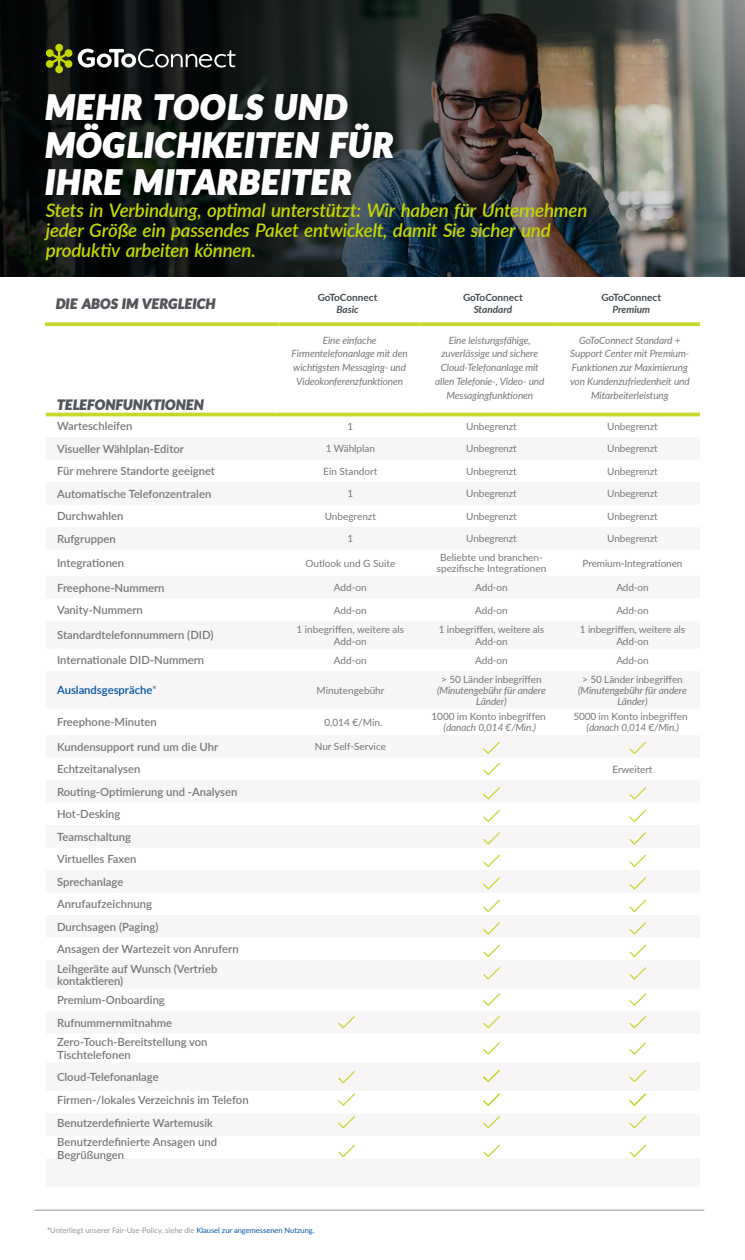
<style>
.page{position:relative;width:745px;height:1260px;background:#fff}
.page>*{position:absolute;margin:0;border:0;box-sizing:border-box;transform-origin:0 0}
.t1{font:800 45px/37.1px "Kick Some";letter-spacing:.025em;color:#fff}
.t2{font:italic 600 18.75px/20px "Lato";letter-spacing:-.01em;color:#c4d600}
.t3{font:800 18.5px "Kick Some";letter-spacing:.01em;color:#53565a}
.t4{font:600 11.25px/22.5px "Lato";color:#75787b}
.t5{font:600 11.25px "Lato";color:#0054a6}
.t6{font:10px/12.5px "Lato";letter-spacing:-.01em;color:#75787b;text-align:center}
.t7{font:italic 10px/13.8px "Lato";letter-spacing:-.01em;color:#75787b;text-align:center}
.t8{font:700 10px "Lato";letter-spacing:-.005em;color:#444c51}
.t9{font:italic 700 10px "Lato";color:#444c51}
.t10{font:500 7.5px "Lato";color:#9d9ea1}
.s1{color:#75787b}
.s2{font-weight:900}
.s3{font-weight:400;color:#0054a6}
</style>
<div class="page">
<img style="left:0;top:0;width:744px;height:276px">
<hr style="left:46px;top:413px;width:230px;height:3px;background:#c4d82d">
<hr style="left:276px;top:413px;width:141px;height:3px;background:#c4d82d">
<hr style="left:417px;top:413px;width:141px;height:3px;background:#c4d82d">
<hr style="left:558px;top:413px;width:141px;height:3px;background:#c4d82d">
<svg style="left:629px;top:787px;width:18px;height:13px"></svg>
<svg style="left:483px;top:787px;width:17px;height:13px"></svg>
<svg style="left:483px;top:741px;width:17px;height:13px"></svg>
<svg style="left:629px;top:809px;width:17px;height:13px"></svg>
<svg style="left:483px;top:809px;width:17px;height:13px"></svg>
<svg style="left:629px;top:741px;width:18px;height:13px"></svg>
<svg style="left:483px;top:763px;width:17px;height:13px"></svg>
<svg style="left:629px;top:832px;width:18px;height:13px"></svg>
<svg style="left:483px;top:832px;width:17px;height:13px"></svg>
<svg style="left:629px;top:854px;width:17px;height:13px"></svg>
<svg style="left:483px;top:854px;width:17px;height:13px"></svg>
<svg style="left:629px;top:877px;width:18px;height:13px"></svg>
<svg style="left:483px;top:877px;width:17px;height:13px"></svg>
<svg style="left:629px;top:899px;width:17px;height:13px"></svg>
<svg style="left:483px;top:899px;width:17px;height:13px"></svg>
<svg style="left:629px;top:922px;width:18px;height:13px"></svg>
<svg style="left:483px;top:922px;width:17px;height:13px"></svg>
<svg style="left:629px;top:1016px;width:18px;height:13px"></svg>
<svg style="left:483px;top:1016px;width:17px;height:13px"></svg>
<svg style="left:629px;top:944px;width:17px;height:13px"></svg>
<svg style="left:483px;top:944px;width:17px;height:13px"></svg>
<svg style="left:629px;top:1042px;width:17px;height:13px"></svg>
<svg style="left:483px;top:1042px;width:17px;height:13px"></svg>
<svg style="left:629px;top:967px;width:18px;height:13px"></svg>
<svg style="left:629px;top:1069px;width:18px;height:13px"></svg>
<svg style="left:483px;top:967px;width:17px;height:13px"></svg>
<svg style="left:629px;top:1116px;width:18px;height:13px"></svg>
<svg style="left:629px;top:1144px;width:17px;height:13px"></svg>
<svg style="left:483px;top:1116px;width:17px;height:13px"></svg>
<svg style="left:483px;top:1144px;width:17px;height:13px"></svg>
<svg style="left:629px;top:993px;width:17px;height:13px"></svg>
<svg style="left:483px;top:993px;width:17px;height:13px"></svg>
<svg style="left:483px;top:1069px;width:17px;height:13px"></svg>
<svg style="left:483px;top:1093px;width:17px;height:13px"></svg>
<svg style="left:629px;top:1093px;width:17px;height:13px"></svg>
<svg style="left:45px;top:322px;width:234px;height:4px"></svg>
<svg style="left:279px;top:322px;width:140px;height:4px"></svg>
<svg style="left:419px;top:322px;width:140px;height:4px"></svg>
<svg style="left:559px;top:322px;width:140px;height:4px"></svg>
<div style="left:37px;top:85px;width:371px;height:125px;background:#000;opacity:.5"></div>
<hr style="left:35px;top:1210px;width:669px;height:1px;background:#75787b">
<svg style="left:338px;top:1093px;width:17px;height:13px"></svg>
<svg style="left:338px;top:1116px;width:17px;height:13px"></svg>
<svg style="left:338px;top:1144px;width:17px;height:13px"></svg>
<svg style="left:338px;top:1071px;width:17px;height:13px"></svg>
<svg style="left:45px;top:44px;width:190px;height:29px;background:#424637"></svg>
<svg style="left:338px;top:1016px;width:17px;height:13px"></svg>
<h1 class="t1" style="left:46px;top:87px;width:349px">MEHR TOOLS UND<br>MÖGLICHKEITEN FÜR<br>IHRE MITARBEITER</h1>
<h2 class="t2" style="left:46px;top:199px;width:542px">Stets in Verbindung, optimal unterstützt: Wir haben für Unternehmen jeder Größe ein passendes Paket entwickelt, damit Sie sicher und produktiv arbeiten können.</h2>
<h3 class="t3" style="left:56px;top:295px;width:160px">DIE ABOS IM VERGLEICH</h3>
<p class="t8" style="left:317px;top:290px;width:61px">GoToConnect</p>
<p class="t9" style="left:336px;top:302px;width:24px">Basic</p>
<p class="t8" style="left:463px;top:290px;width:61px">GoToConnect</p>
<p class="t9" style="left:473px;top:302px;width:40px">Standard</p>
<p class="t8" style="left:601px;top:290px;width:61px">GoToConnect</p>
<p class="t9" style="left:612px;top:302px;width:39px">Premium</p>
<p class="t7" style="left:291px;top:333px;width:118px">Eine einfache<br>Firmentelefonanlage mit den wichtigsten Messaging- und<br>Videokonferenzfunktionen</p>
<p class="t7" style="left:435px;top:333px;width:111px">Eine leistungsfähige, zuverlässige und sichere<br>Cloud-Telefonanlage mit allen Telefonie-, Video- und<br>Messagingfunktionen</p>
<p class="t7" style="left:569px;top:333px;width:121px">GoToConnect Standard +<br>Support Center mit Premium-<br>Funktionen zur Maximierung von Kundenzufriedenheit und<br>Mitarbeiterleistung</p>
<h3 class="t3" style="left:57px;top:395px;width:148px">TELEFONFUNKTIONEN</h3>
<p class="t4" style="left:57px;top:414px;width:77px">Warteschleifen</p>
<p class="t6" style="left:347px;top:419px;width:7px">1</p>
<p class="t6" style="left:466px;top:419px;width:52px">Unbegrenzt</p>
<p class="t6" style="left:607px;top:419px;width:52px">Unbegrenzt</p>
<p class="t4" style="left:57px;top:437px;width:128px">Visueller Wählplan-Editor</p>
<p class="t6" style="left:325px;top:442px;width:51px">1 Wählplan</p>
<p class="t6" style="left:466px;top:442px;width:52px">Unbegrenzt</p>
<p class="t6" style="left:607px;top:442px;width:52px">Unbegrenzt</p>
<p class="t4" style="left:57px;top:459px;width:159px">Für mehrere Standorte geeignet</p>
<p class="t6" style="left:323px;top:464px;width:56px">Ein Standort</p>
<p class="t6" style="left:466px;top:464px;width:52px">Unbegrenzt</p>
<p class="t6" style="left:607px;top:464px;width:52px">Unbegrenzt</p>
<p class="t4" style="left:57px;top:482px;width:156px">Automatische Telefonzentralen</p>
<p class="t6" style="left:347px;top:487px;width:7px">1</p>
<p class="t6" style="left:466px;top:487px;width:52px">Unbegrenzt</p>
<p class="t6" style="left:607px;top:487px;width:52px">Unbegrenzt</p>
<p class="t4" style="left:57px;top:504px;width:68px">Durchwahlen</p>
<p class="t6" style="left:324px;top:509px;width:53px">Unbegrenzt</p>
<p class="t6" style="left:466px;top:509px;width:52px">Unbegrenzt</p>
<p class="t6" style="left:607px;top:509px;width:52px">Unbegrenzt</p>
<p class="t4" style="left:57px;top:527px;width:60px">Rufgruppen</p>
<p class="t6" style="left:347px;top:532px;width:7px">1</p>
<p class="t6" style="left:466px;top:532px;width:52px">Unbegrenzt</p>
<p class="t6" style="left:607px;top:532px;width:52px">Unbegrenzt</p>
<p class="t4" style="left:57px;top:551px;width:69px">Integrationen</p>
<p class="t6" style="left:305px;top:556px;width:91px">Outlook und G Suite</p>
<p class="t6" style="left:436px;top:551px;width:111px;line-height:11.2px">Beliebte und branchen&shy;spezifische Integrationen</p>
<p class="t6" style="left:582px;top:556px;width:101px">Premium-Integrationen</p>
<p class="t4" style="left:57px;top:576px;width:109px">Freephone-Nummern</p>
<p class="t6" style="left:334px;top:581px;width:34px">Add-on</p>
<p class="t6" style="left:475px;top:581px;width:34px">Add-on</p>
<p class="t6" style="left:616px;top:581px;width:34px">Add-on</p>
<p class="t4" style="left:57px;top:598px;width:87px">Vanity-Nummern</p>
<p class="t6" style="left:334px;top:603px;width:34px">Add-on</p>
<p class="t6" style="left:475px;top:603px;width:34px">Add-on</p>
<p class="t6" style="left:616px;top:603px;width:34px">Add-on</p>
<p class="t4" style="left:57px;top:623px;width:158px">Standardtelefonnummern (DID)</p>
<p class="t6" style="left:296px;top:622px;width:109px">1 inbegriffen, weitere als<br>Add-on</p>
<p class="t6" style="left:438px;top:622px;width:107px">1 inbegriffen, weitere als<br>Add-on</p>
<p class="t6" style="left:579px;top:622px;width:107px">1 inbegriffen, weitere als<br>Add-on</p>
<p class="t4" style="left:57px;top:649px;width:148px">Internationale DID-Nummern</p>
<p class="t6" style="left:334px;top:654px;width:34px">Add-on</p>
<p class="t6" style="left:475px;top:654px;width:34px">Add-on</p>
<p class="t6" style="left:616px;top:654px;width:34px">Add-on</p>
<p class="t5" style="left:57px;top:682px;width:101px">Auslandsgespräche<span class="s1">*</span></p>
<p class="t6" style="left:316px;top:684px;width:69px">Minutengebühr</p>
<p class="t6" style="left:441px;top:672px;width:102px">&gt; 50 Länder inbegriffen</p>
<p class="t7" style="left:437px;top:684px;width:110px;line-height:11.2px">(Minutengebühr für andere<br>Länder)</p>
<p class="t6" style="left:582px;top:672px;width:102px">&gt; 50 Länder inbegriffen</p>
<p class="t7" style="left:577px;top:684px;width:110px;line-height:11.2px">(Minutengebühr für andere<br>Länder)</p>
<p class="t4" style="left:57px;top:711px;width:101px">Freephone-Minuten</p>
<p class="t6" style="left:324px;top:716px;width:59px">0,014 €/Min.</p>
<p class="t6" style="left:431px;top:710px;width:116px">1000 im Konto inbegriffen</p>
<p class="t7" style="left:443px;top:721px;width:94px">(danach 0,014 €/Min.)</p>
<p class="t6" style="left:573px;top:710px;width:116px">5000 im Konto inbegriffen</p>
<p class="t7" style="left:586px;top:721px;width:94px">(danach 0,014 €/Min.)</p>
<p class="t4" style="left:57px;top:735px;width:162px">Kundensupport rund um die Uhr</p>
<p class="t6" style="left:314px;top:740px;width:73px">Nur Self-Service</p>
<p class="t4" style="left:57px;top:758px;width:85px">Echtzeitanalysen</p>
<p class="t6" style="left:612px;top:763px;width:42px">Erweitert</p>
<p class="t4" style="left:57px;top:780px;width:183px">Routing-Optimierung und -Analysen<br>Hot-Desking<br>Teamschaltung<br>Virtuelles Faxen<br>Sprechanlage<br>Anrufaufzeichnung<br>Durchsagen (Paging)<br>Ansagen der Wartezeit von Anrufern</p>
<p class="t4" style="left:57px;top:962px;width:162px;line-height:12.5px">Leihgeräte auf Wunsch (Vertrieb kontaktieren)</p>
<p class="t4" style="left:57px;top:989px;width:116px">Premium-Onboarding<br>Rufnummernmitnahme</p>
<p class="t4" style="left:57px;top:1035px;width:152px;line-height:12.5px">Zero-Touch-Bereitstellung von<br>Tischtelefonen</p>
<p class="t4" style="left:57px;top:1064px;width:193px;line-height:23.8px">Cloud-Telefonanlage<br>Firmen-/lokales Verzeichnis im Telefon</p>
<p class="t4" style="left:57px;top:1112px;width:161px;line-height:19.4px">Benutzerdefinierte Wartemusik<br>Benutzerdefinierte Ansagen und</p>
<p class="t4" style="left:57px;top:1143px;width:68px">Begrüßungen</p>
<p class="t10" style="left:47px;top:1225px;width:269px"><span class="s2">*</span>Unterliegt unserer Fair-Use-Policy, siehe die <span class="s3">Klausel zur angemessenen Nutzung.</span></p>
</div>
